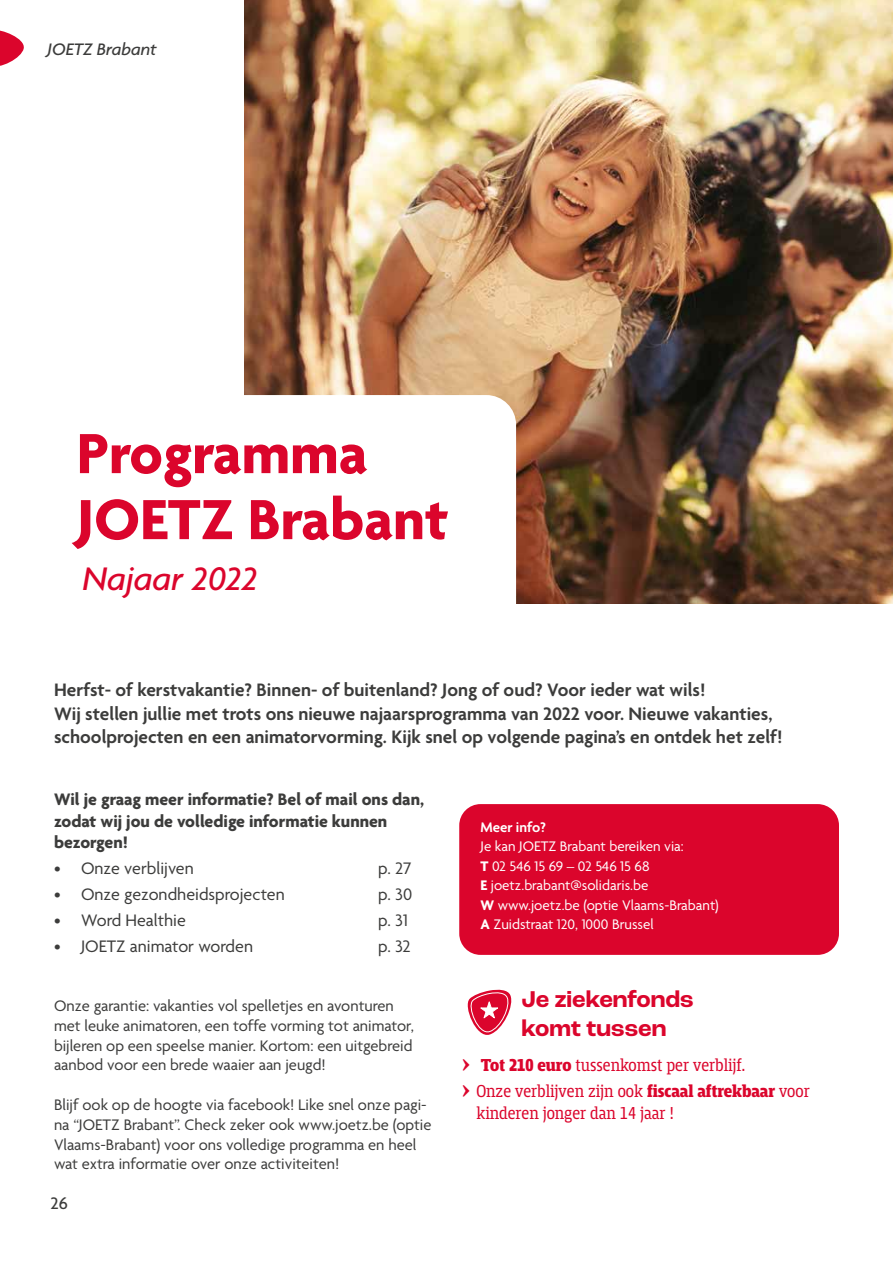
<style>
.page{position:relative;width:893px;height:1263px;background:#fff}
.page>*{position:absolute;margin:0;border:0;box-sizing:border-box;transform-origin:0 0}
.t1{font:700 61.2px/66px "Agenda";color:#db052c}
.t2{font:italic 500 35.25px "Agenda";color:#db052c}
.t3{font:700 24px/28.8px "Roc Grotesk";color:#db052c}
.t4{font:600 19.5px/23.4px "Agenda";color:#3c3c3b}
.t5{font:18px/25.8px "Mislab Std Narrow";color:#db052c}
.t6{font:18px "Agenda";color:#3c3c3b}
.t7{font:700 18px/21.6px "Agenda";color:#3c3c3b}
.t8{font:italic 500 18px "Agenda";color:#3c3c3b}
.t9{font:500 18px "Agenda";color:#3c3c3b}
.t10{font:16.5px/19.8px "Agenda";color:#3c3c3b}
.t11{font:15px/19.5px "Agenda";color:#fff}
.t12{font:600 15px "Agenda";color:#fff}
.s1{font-weight:700}
.s2{font-weight:700;font-stretch:expanded}
</style>
<div class="page">
<div style="left:459px;top:804px;width:380px;height:151px;background:#db052c;border-radius:21px"></div>
<img style="left:245px;top:0;width:648px;height:604px">
<div style="left:54px;top:395px;width:462px;height:266px;background:#fff;border-radius:30px"></div>
<svg style="left:467px;top:989px;width:45px;height:46px"></svg>
<svg style="left:0;top:30px;width:24px;height:36px"></svg>
<p class="t8" style="left:48px;top:39px;width:111px">JOETZ Brabant</p>
<h1 class="t1" style="left:77px;top:424px;width:373px">Programma<br>JOETZ Brabant</h1>
<h2 class="t2" style="left:82px;top:557px;width:177px">Najaar 2022</h2>
<p class="t4" style="left:54px;top:680px;width:730px">Herfst- of kerstvakantie? Binnen- of buitenland? Jong of oud? Voor ieder wat wils!<br>Wij stellen jullie met trots ons nieuwe najaarsprogramma van 2022 voor. Nieuwe vakanties, schoolprojecten en een animatorvorming. Kijk snel op volgende pagina’s en ontdek het zelf!</p>
<p class="t7" style="left:54px;top:789px;width:372px">Wil je graag meer informatie? Bel of mail ons dan, zodat wij jou de volledige informatie kunnen bezorgen!</p>
<p class="t6" style="left:54px;top:858px;width:141px">• Onze verblijven</p>
<p class="t6" style="left:378px;top:858px;width:35px">p. 27</p>
<p class="t6" style="left:54px;top:884px;width:232px">• Onze gezondheidsprojecten</p>
<p class="t6" style="left:378px;top:884px;width:36px">p. 30</p>
<p class="t6" style="left:54px;top:910px;width:133px">• Word Healthie</p>
<p class="t6" style="left:378px;top:910px;width:31px">p. 31</p>
<p class="t6" style="left:54px;top:936px;width:201px">• JOETZ animator worden</p>
<p class="t6" style="left:378px;top:936px;width:34px">p. 32</p>
<p class="t10" style="left:54px;top:997px;width:361px">Onze garantie: vakanties vol spelletjes en avonturen met leuke animatoren, een toffe vorming tot animator, bijleren op een speelse manier. Kortom: een uitgebreid aanbod voor een brede waaier aan jeugd!</p>
<p class="t10" style="left:54px;top:1096px;width:379px">Blijf ook op de hoogte via facebook! Like snel onze pagi&shy;na “JOETZ Brabant”. Check zeker ook www.joetz.be (optie Vlaams-Brabant) voor ons volledige programma en heel wat extra informatie over onze activiteiten!</p>
<p class="t9" style="left:51px;top:1193px;width:19px">26</p>
<p class="t12" style="left:480px;top:819px;width:67px">Meer info?</p>
<p class="t11" style="left:480px;top:838px;width:240px">Je kan JOETZ Brabant bereiken via:<br><span class="s1">T</span> 02 546 15 69 – 02 546 15 68<br><span class="s1">E</span> joetz.brabant@solidaris.be<br><span class="s1">W</span> www.joetz.be (optie Vlaams-Brabant)<br><span class="s1">A</span> Zuidstraat 120, 1000 Brussel</p>
<h3 class="t3" style="left:522px;top:985px;width:174px">Je ziekenfonds komt tussen</h3>
<p class="t5" style="left:476px;top:1053px;width:335px"><span class="s2">Tot 210 euro</span> tussenkomst per verblijf.<br>Onze verblijven zijn ook <span class="s2">fiscaal aftrekbaar</span> voor</p>
<p class="t5" style="left:476px;top:1100px;width:199px">kinderen jonger dan 14 jaar !</p>
</div>
